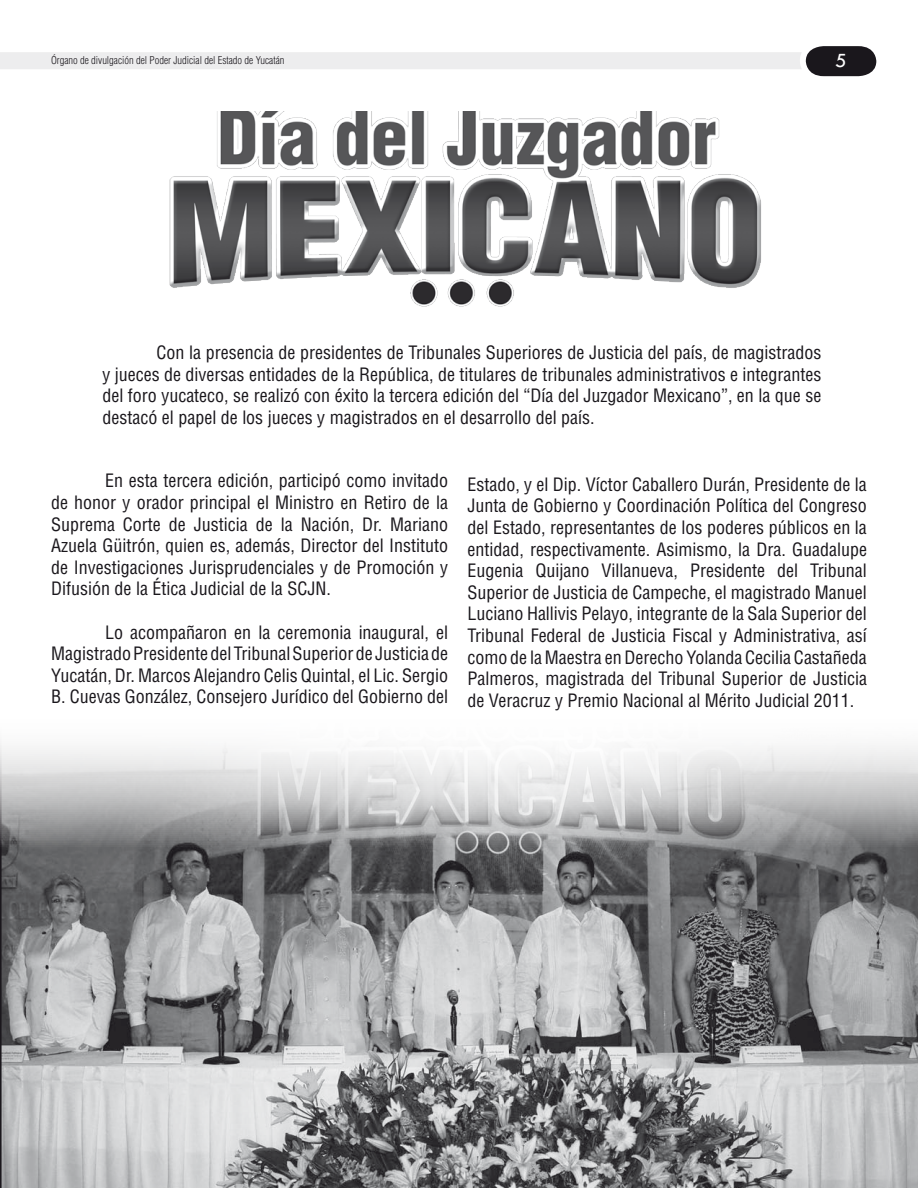
<style>
.page{position:relative;width:918px;height:1188px;background:#fff}
.page>*{position:absolute;margin:0;border:0;box-sizing:border-box;transform-origin:0 0}
.t1{font:21px "Tw Cen";color:#fff}
.t2{font:condensed 18px/21.6px "Helvetica LT Std";color:#1a171c;text-align:justify}
.t3{font:300 condensed 10.5px "Helvetica LT Std";color:#1a171c}
</style>
<div class="page">
<svg style="left:216px;top:46px;width:660px;height:30px"></svg>
<svg style="left:0;top:741px;width:918px;height:447px;background:#959597"></svg>
<img style="left:217px;top:112px;width:544px;height:195px">
<div style="left:0;top:0;width:216px;height:501px;background:linear-gradient(to right,#fbfbfb,#fbfbfb)"></div>
<div style="left:0;top:77px;width:217px;height:562px;background:#fff"></div>
<p class="t3" style="left:51px;top:54px;width:235px">Órgano de divulgación del Poder Judicial del Estado de Yucatán</p>
<p class="t1" style="left:835px;top:47px;width:13px">5</p>
<p class="t2" style="left:102px;top:342px;width:721px;text-indent:54px">Con la presencia de presidentes de Tribunales Superiores de Justicia del país, de magistrados y jueces de diversas entidades de la República, de titulares de tribunales administrativos e integrantes del foro yucateco, se realizó con éxito la tercera edición del “Día del Juzgador Mexicano”, en la que se destacó el papel de los jueces y magistrados en el desarrollo del país.</p>
<p class="t2" style="left:51px;top:470px;width:399px;text-indent:54px">En esta tercera edición, participó como invitado de honor y orador principal el Ministro en Retiro de la Suprema Corte de Justicia de la Nación, Dr. Mariano Azuela Güitrón, quien es, además, Director del Instituto de Investigaciones Jurisprudenciales y de Promoción y Difusión de la Ética Judicial de la SCJN.</p>
<p class="t2" style="left:51px;top:621px;width:399px;text-indent:54px">Lo acompañaron en la ceremonia inaugural, el Magistrado Presidente del Tribunal Superior de Justicia de Yucatán, Dr. Marcos Alejandro Celis Quintal, el Lic. Sergio B. Cuevas González, Consejero Jurídico del Gobierno del</p>
<p class="t2" style="left:467px;top:473px;width:401px">Estado, y el Dip. Víctor Caballero Durán, Presidente de la Junta de Gobierno y Coordinación Política del Congreso del Estado, representantes de los poderes públicos en la entidad, respectivamente. Asimismo, la Dra. Guadalupe Eugenia Quijano Villanueva, Presidente del Tribunal Superior de Justicia de Campeche, el magistrado Manuel Luciano Hallivis Pelayo, integrante de la Sala Superior del Tribunal Federal de Justicia Fiscal y Administrativa, así como de la Maestra en Derecho Yolanda Cecilia Castañeda Palmeros, magistrada del Tribunal Superior de Justicia de Veracruz y Premio Nacional al Mérito Judicial 2011.</p>
</div>
